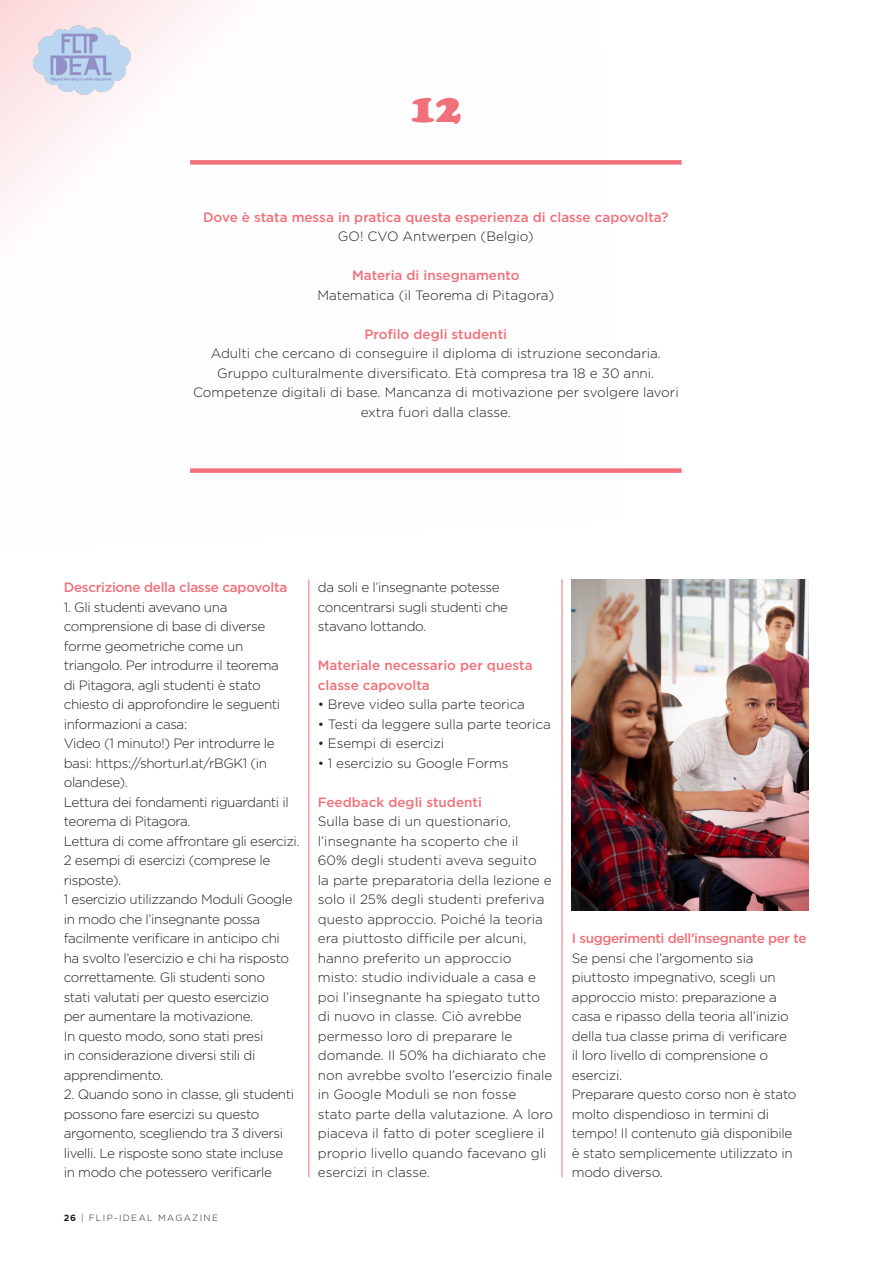
<style>
.page{position:relative;width:893px;height:1263px;background:#fff}
.page>*{position:absolute;margin:0;border:0;box-sizing:border-box;transform-origin:0 0}
.ONDERTITEL{font:40.95px "Cooper Black Std";color:#f17079}
.BODY{font:300 13.5px/19.5px "Gotham";letter-spacing:-.02em;color:#231f20}
.BODY-2{font:300 13.5px/19.5px "Gotham";color:#231f20}
.BODY-3{font:500 13.5px/19.5px "Gotham";color:#f17079}
.BODY-4{font:500 13.5px "Gotham";letter-spacing:-.03em;color:#f17079}
.BODY-5{font:500 13.5px "Gotham";letter-spacing:-.02em;color:#f17079}
.t1{font:300 9px "Gotham";letter-spacing:.15em;color:#231f20}
.s1{font-weight:700}
</style>
<div class="page">
<svg style="left:0;top:0;width:214px;height:214px"></svg>
<div style="left:190px;top:468px;width:492px;height:5px;background:#f17079"></div>
<div style="left:190px;top:160px;width:492px;height:5px;background:#f17079"></div>
<hr style="left:308px;top:579px;width:1px;height:598px;background:#f17079">
<hr style="left:562px;top:579px;width:1px;height:598px;background:#f17079">
<img style="left:572px;top:579px;width:236px;height:332px">
<img style="left:599px;top:729px;width:209px;height:182px">
<img style="left:17px;top:17px;width:125px;height:89px">
<p class="ONDERTITEL" style="left:410px;top:83px;width:53px">12</p>
<p class="BODY-3" style="left:203px;top:207px;width:467px">Dove è stata messa in pratica questa esperienza di classe capovolta?</p>
<p class="BODY-2" style="left:338px;top:226px;width:197px">GO! CVO Antwerpen (Belgio)</p>
<p class="BODY-3" style="left:352px;top:265px;width:169px">Materia di insegnamento</p>
<p class="BODY-2" style="left:317px;top:285px;width:238px">Matematica (il Teorema di Pitagora)</p>
<p class="BODY-3" style="left:365px;top:324px;width:144px">Profilo degli studenti</p>
<p class="BODY-2" style="left:211px;top:343px;width:452px">Adulti che cercano di conseguire il diploma di istruzione secondaria.</p>
<p class="BODY-2" style="left:217px;top:363px;width:439px">Gruppo culturalmente diversificato. Età compresa tra 18 e 30 anni.</p>
<p class="BODY-2" style="left:193px;top:382px;width:487px;text-align:center">Competenze digitali di base. Mancanza di motivazione per svolgere lavori extra fuori dalla classe.</p>
<p class="BODY-5" style="left:64px;top:578px;width:225px">Descrizione della classe capovolta</p>
<p class="BODY" style="left:64px;top:597px;width:218px">1. Gli studenti avevano una comprensione di base di diverse forme geometriche come un triangolo. Per introdurre il teorema di Pitagora, agli studenti è stato chiesto di approfondire le seguenti informazioni a casa:</p>
<p class="BODY" style="left:64px;top:733px;width:213px">Video (1 minuto!) Per introdurre le basi: https://shorturl.at/rBGK1 (in olandese).</p>
<p class="BODY" style="left:64px;top:792px;width:227px">Lettura dei fondamenti riguardanti il teorema di Pitagora.</p>
<p class="BODY" style="left:64px;top:831px;width:237px">Lettura di come affrontare gli esercizi.</p>
<p class="BODY" style="left:64px;top:850px;width:208px">2 esempi di esercizi (comprese le risposte).</p>
<p class="BODY" style="left:64px;top:889px;width:230px">1 esercizio utilizzando Moduli Google in modo che l’insegnante possa facilmente verificare in anticipo chi ha svolto l’esercizio e chi ha risposto correttamente. Gli studenti sono stati valutati per questo esercizio per aumentare la motivazione.<br>In questo modo, sono stati presi<br>in considerazione diversi stili di apprendimento.</p>
<p class="BODY" style="left:64px;top:1084px;width:232px">2. Quando sono in classe, gli studenti possono fare esercizi su questo argomento, scegliendo tra 3 diversi livelli. Le risposte sono state incluse in modo che potessero verificarle</p>
<p class="t1" style="left:64px;top:1212px;width:156px"><span class="s1">26</span> | FLIP-IDEAL MAGAZINE</p>
<p class="BODY" style="left:318px;top:577px;width:192px">da soli e l’insegnante potesse concentrarsi sugli studenti che stavano lottando.</p>
<p class="BODY-3" style="left:318px;top:655px;width:216px">Materiale necessario per questa classe capovolta</p>
<p class="BODY" style="left:318px;top:694px;width:209px">• Breve video sulla parte teorica</p>
<p class="BODY" style="left:318px;top:714px;width:234px">• Testi da leggere sulla parte teorica</p>
<p class="BODY" style="left:318px;top:733px;width:128px">• Esempi di esercizi</p>
<p class="BODY" style="left:318px;top:753px;width:192px">• 1 esercizio su Google Forms</p>
<p class="BODY-3" style="left:318px;top:792px;width:166px">Feedback degli studenti</p>
<p class="BODY-2" style="left:318px;top:811px;width:237px">Sulla base di un questionario, l’insegnante ha scoperto che il<br>60% degli studenti aveva seguito<br>la parte preparatoria della lezione e solo il 25% degli studenti preferiva questo approccio. Poiché la teoria era piuttosto difficile per alcuni, hanno preferito un approccio misto: studio individuale a casa e poi l’insegnante ha spiegato tutto di nuovo in classe. Ciò avrebbe permesso loro di preparare le domande. Il 50% ha dichiarato che non avrebbe svolto l’esercizio finale in Google Moduli se non fosse stato parte della valutazione. A loro piaceva il fatto di poter scegliere il proprio livello quando facevano gli esercizi in classe.</p>
<p class="BODY-4" style="left:572px;top:929px;width:236px">I suggerimenti dell’insegnante per te</p>
<p class="BODY" style="left:572px;top:948px;width:218px">Se pensi che l’argomento sia piuttosto impegnativo, scegli un approccio misto: preparazione a casa e ripasso della teoria all’inizio della tua classe prima di verificare il loro livello di comprensione o esercizi.</p>
<p class="BODY" style="left:572px;top:1084px;width:226px">Preparare questo corso non è stato molto dispendioso in termini di tempo! Il contenuto già disponibile è stato semplicemente utilizzato in modo diverso.</p>
</div>
